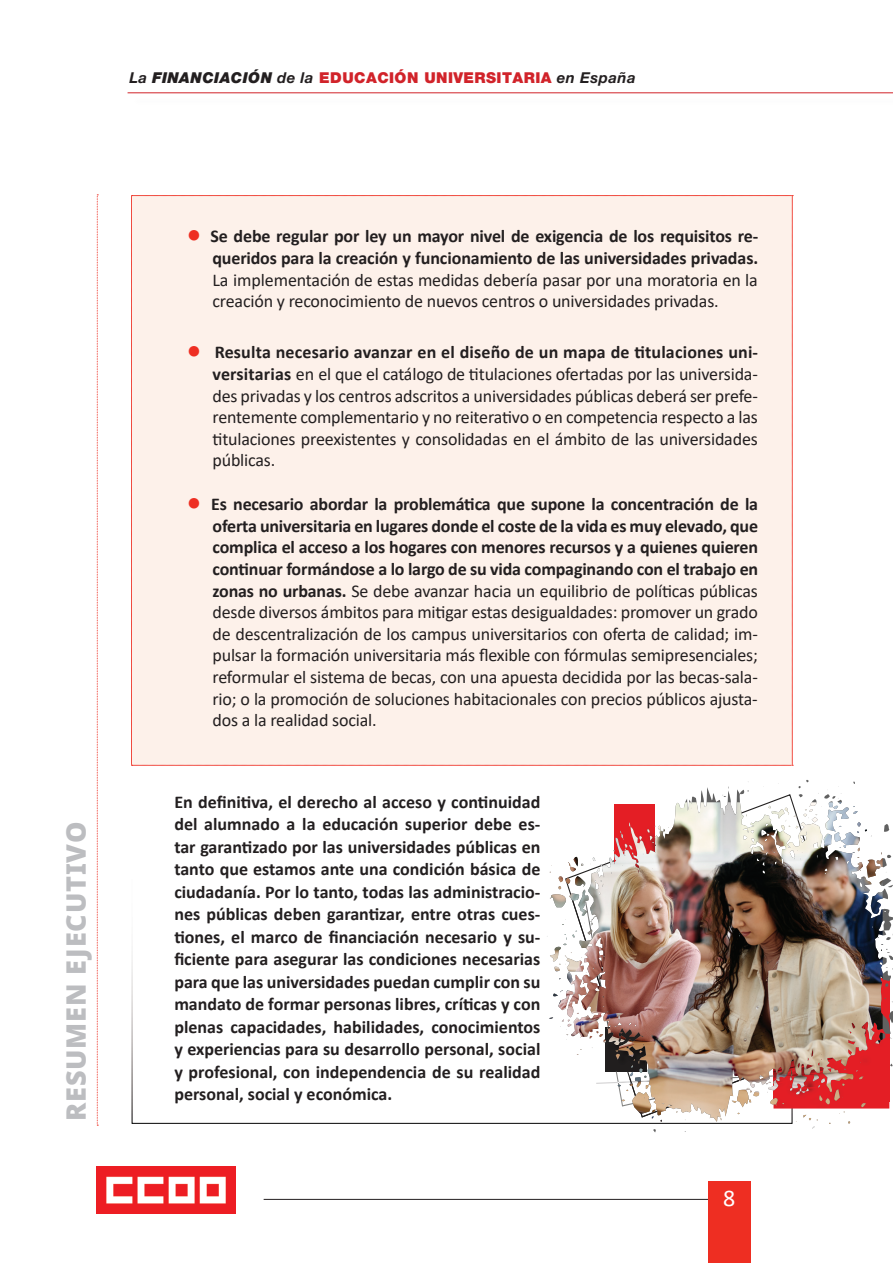
<style>
.page{position:relative;width:893px;height:1263px;background:#fff}
.page>*{position:absolute;margin:0;border:0;box-sizing:border-box;transform-origin:0 0}
.t1{font:900 27px "Noto Sans";letter-spacing:.03em;color:#bcbdc0}
.t2{font:24px "Calibri";color:#fff}
.t3{font:18px/21.6px "Calibri";letter-spacing:-.01em;color:#231f20;text-align:justify}
.t4{font:700 18px/22.5px "Calibri";letter-spacing:-.005em;color:#231f20;text-align:right}
.t5{font:15px "Helvetica Neue LT 95 Blk";letter-spacing:.03em;color:#d1232a}
.s1{font-family:"Helvetica Neue LT 76 Bd It";color:#231f20}
.s2{font-family:"Helvetica Neue LT 96 Blk It";color:#231f20}
.s3{font-family:"Times New Roman";font-weight:400;font-size:24px;color:#ee2e22}
.s4{font-family:"Times New Roman";font-size:24px;color:#ee2e22}
.s5{font-weight:700}
</style>
<div class="page">
<hr style="left:264px;top:1199px;width:465px;height:1px;background:#231f20">
<div style="left:708px;top:1182px;width:42px;height:81px;background:#ee2e22"></div>
<svg style="left:97px;top:194px;width:1px;height:932px"></svg>
<img style="left:97px;top:1167px;width:139px;height:46px">
<hr style="left:128px;top:92px;width:765px;height:1px;background:#d1232a">
<div style="left:131px;top:195px;width:662px;height:571px;background:#fdf1ea"></div>
<img style="left:547px;top:780px;width:346px;height:352px">
<img style="left:602px;top:802px;width:240px;height:74px">
<p class="t5" style="left:129px;top:69px;width:508px"><span class="s1">La</span> <span class="s2">FINANCIACIÓN</span> <span class="s1">de la</span> EDUCACIÓN UNIVERSITARIA <span class="s1">en España</span></p>
<h1 class="t1" style="left:55px;top:1121px;width:301px;rotate:-90deg">RESUMEN EJECUTIVO</h1>
<p class="t4" style="left:187px;top:225px;width:573px;line-height:21.6px"><span class="s3">●</span> Se debe regular por ley un mayor nivel de exigencia de los requisitos re&shy;queridos para la creación y funcionamiento de las universidades privadas.</p>
<p class="t3" style="left:212px;top:268px;width:547px">La implementación de estas medidas debería pasar por una moratoria en la creación y reconocimiento de nuevos centros o universidades privadas.</p>
<p class="t3" style="left:212px;top:341px;width:547px;text-indent:-26px"><span class="s4">●</span> <span class="s5">Resulta necesario avanzar en el diseño de un mapa de titulaciones uni&shy;versitarias</span> en el que el catálogo de titulaciones ofertadas por las universida&shy;des privadas y los centros adscritos a universidades públicas deberá ser prefe&shy;rentemente complementario y no reiterativo o en competencia respecto a las titulaciones preexistentes y consolidadas en el ámbito de las universidades públicas.</p>
<p class="t3" style="left:212px;top:493px;width:547px;text-indent:-26px"><span class="s4">●</span> <span class="s5">Es necesario abordar la problemática que supone la concentración de la oferta universitaria en lugares donde el coste de la vida es muy elevado, que complica el acceso a los hogares con menores recursos y a quienes quieren continuar formándose a lo largo de su vida compaginando con el trabajo en zonas no urbanas.</span> Se debe avanzar hacia un equilibrio de políticas públicas desde diversos ámbitos para mitigar estas desigualdades: promover un grado de descentralización de los campus universitarios con oferta de calidad; im&shy;pulsar la formación universitaria más flexible con fórmulas semipresenciales; reformular el sistema de becas, con una apuesta decidida por las becas-sala&shy;rio; o la promoción de soluciones habitacionales con precios públicos ajusta&shy;dos a la realidad social.</p>
<p class="t4" style="left:174px;top:790px;width:368px;text-align:justify">En definitiva, el derecho al acceso y continuidad del alumnado a la educación superior debe es&shy;tar garantizado por las universidades públicas en tanto que estamos ante una condición básica de ciudadanía. Por lo tanto, todas las administracio&shy;nes públicas deben garantizar, entre otras cues&shy;tiones, el marco de financiación necesario y su&shy;ficiente para asegurar las condiciones necesarias para que las universidades puedan cumplir con su mandato de formar personas libres, críticas y con plenas capacidades, habilidades, conocimientos y experiencias para su desarrollo personal, social y profesional, con independencia de su realidad personal, social y económica.</p>
<h2 class="t2" style="left:723px;top:1181px;width:14px">8</h2>
</div>
